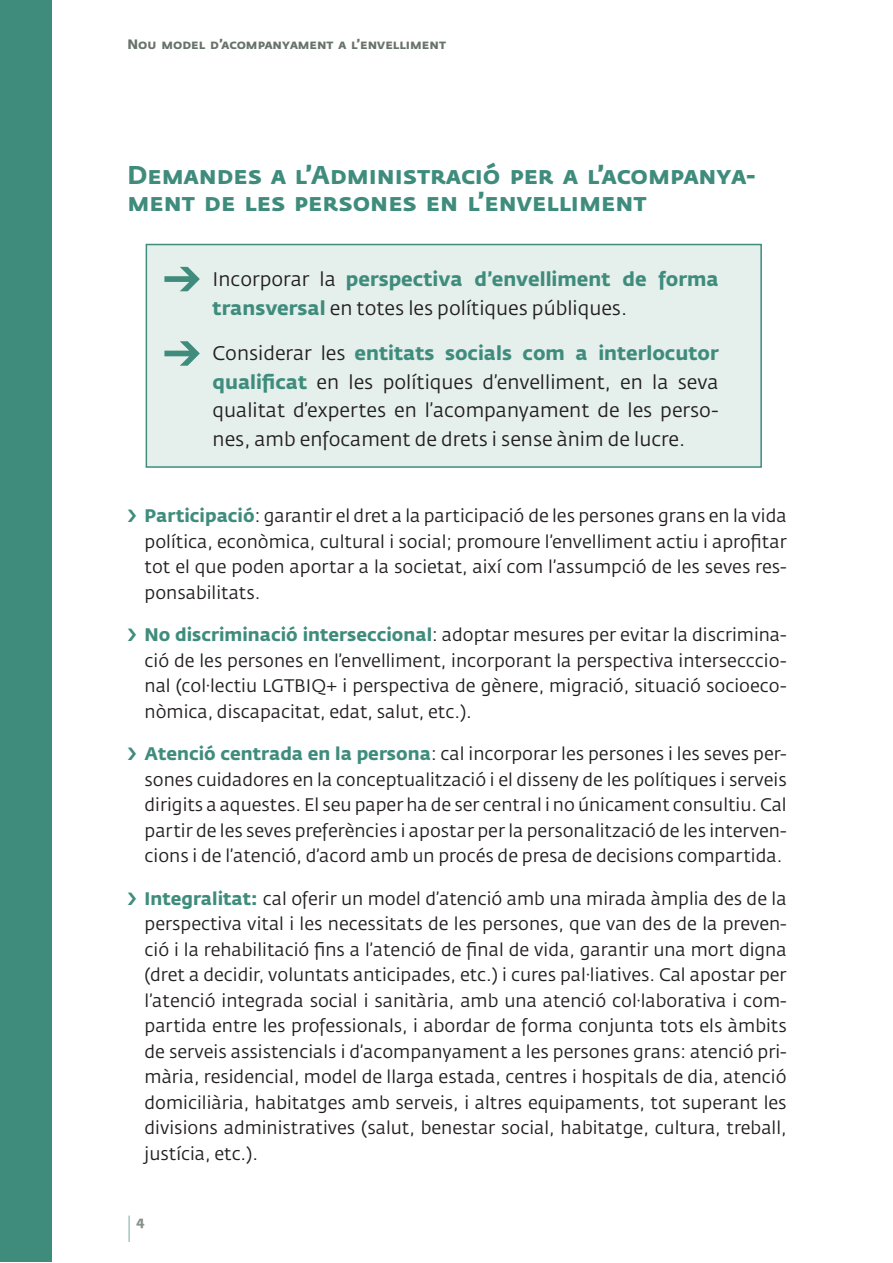
<style>
.page{position:relative;width:893px;height:1263px;background:#fff}
.page>*{position:absolute;margin:0;border:0;box-sizing:border-box;transform-origin:0 0}
.t1{font:27px "Fedra Sans Std";color:#85b2a8;scale:.5 1}
.tit1_en_text{font:25.5px/27px "Fedra Sans Bold SC";color:#3f8c7d}
.text_normal_espai_3{font:19.5px/28.5px "Fedra Sans Std";color:#231f20}
.t2{font:18px/25.5px "Fedra Sans Std";color:#231f20;text-align:justify}
.t3{font:13.5px "Fedra Sans Bold SC";color:#687369}
.s1{font-weight:700;color:#3f8c7d}
</style>
<div class="page">
<div style="left:0;top:0;width:51px;height:1262px;background:#3f8c7d"></div>
<div style="left:146px;top:244px;width:616px;height:224px;background:#e5f0ed;border:2px solid #3f8c7d"></div>
<svg style="left:164px;top:267px;width:36px;height:24px"></svg>
<svg style="left:164px;top:341px;width:36px;height:25px"></svg>
<p class="t3" style="left:128px;top:36px;width:320px">Nou model d’acompanyament a l’envelliment</p>
<p class="tit1_en_text" style="left:128px;top:162px;width:629px">Demandes a l’Administració per a l’acompanya&shy;ment de les persones en l’envelliment</p>
<p class="text_normal_espai_3" style="left:213px;top:265px;width:507px">Incorporar la <span class="s1">perspectiva d’envelliment de forma transversal</span> en totes les polítiques públiques.</p>
<p class="text_normal_espai_3" style="left:213px;top:339px;width:507px;text-align:justify">Considerar les <span class="s1">entitats socials com a interlocutor qualificat</span> en les polítiques d’envelliment, en la seva qualitat d’expertes en l’acompanyament de les perso&shy;nes, amb enfocament de drets i sense ànim de lucre.</p>
<p class="t2" style="left:145px;top:503px;width:644px"><span class="s1">Participació</span>: garantir el dret a la participació de les persones grans en la vida política, econòmica, cultural i social; promoure l’envelliment actiu i aprofitar tot el que poden aportar a la societat, així com l’assumpció de les seves res&shy;ponsabilitats.</p>
<p class="t2" style="left:145px;top:622px;width:644px"><span class="s1">No discriminació interseccional</span>: adoptar mesures per evitar la discrimina&shy;ció de les persones en l’envelliment, incorporant la perspectiva intersecccio&shy;nal (col·lectiu LGTBIQ+ i perspectiva de gènere, migració, situació socioeco&shy;nòmica, discapacitat, edat, salut, etc.).</p>
<p class="t2" style="left:145px;top:741px;width:644px"><span class="s1">Atenció centrada en la persona</span>: cal incorporar les persones i les seves per&shy;sones cuidadores en la conceptualització i el disseny de les polítiques i serveis dirigits a aquestes. El seu paper ha de ser central i no únicament consultiu. Cal partir de les seves preferències i apostar per la personalització de les interven&shy;cions i de l’atenció, d’acord amb un procés de presa de decisions compartida.</p>
<p class="t2" style="left:145px;top:886px;width:644px"><span class="s1">Integralitat:</span> cal oferir un model d’atenció amb una mirada àmplia des de la perspectiva vital i les necessitats de les persones, que van des de la preven&shy;ció i la rehabilitació fins a l’atenció de final de vida, garantir una mort digna (dret a decidir, voluntats anticipades, etc.) i cures pal·liatives. Cal apostar per l’atenció integrada social i sanitària, amb una atenció col·laborativa i com&shy;partida entre les professionals, i abordar de forma conjunta tots els àmbits de serveis assistencials i d’acompanyament a les persones grans: atenció pri&shy;mària, residencial, model de llarga estada, centres i hospitals de dia, atenció domiciliària, habitatges amb serveis, i altres equipaments, tot superant les divisions administratives (salut, benestar social, habitatge, cultura, treball, justícia, etc.).</p>
<h1 class="t1" style="left:128px;top:1210px;width:36px">| <sup>4</sup></h1>
</div>
